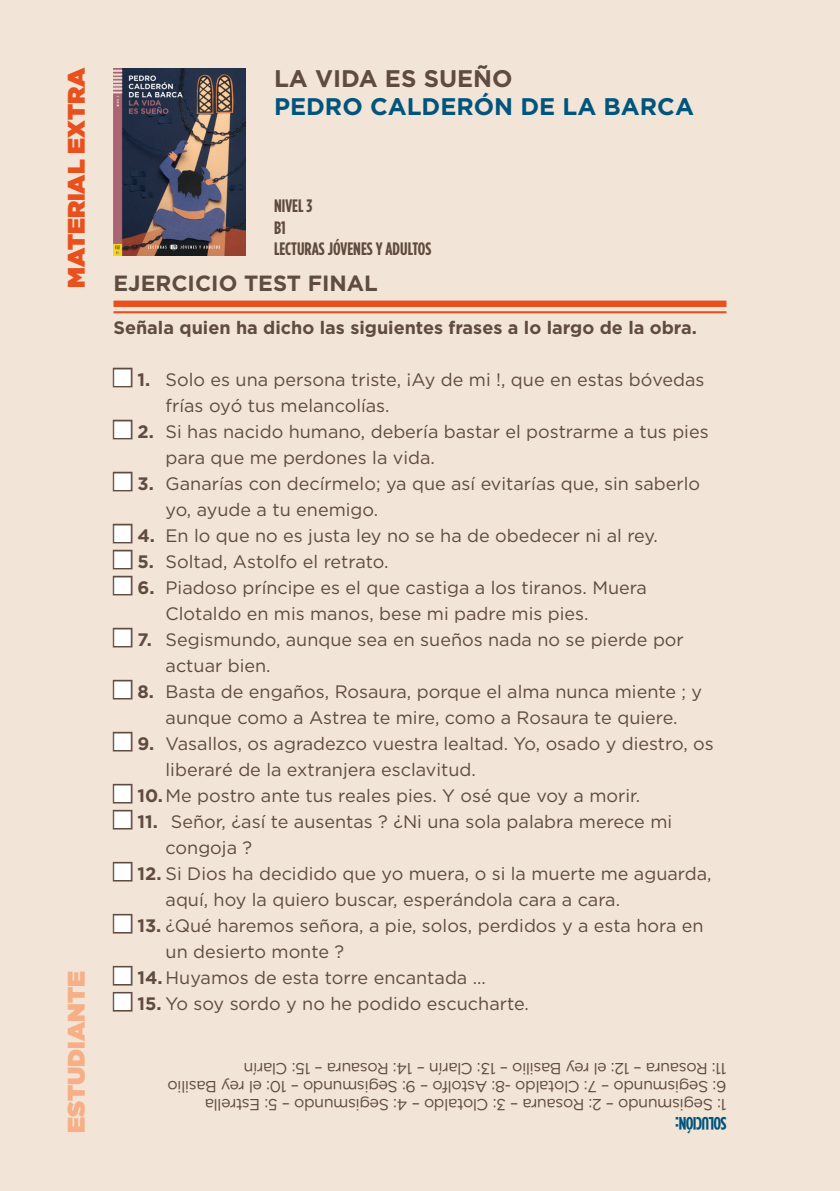
<style>
.page{position:relative;width:840px;height:1191px;background:#fff}
.page>*{position:absolute;margin:0;border:0;box-sizing:border-box;transform-origin:0 0}
.t1{font:700 24px "Gotham HTF";color:#00557d}
.t2{font:700 24px "Gotham HTF";color:#5f4b3f}
.t3{font:900 24px "Gotham HTF";color:#e8511e}
.t4{font:900 24px "Gotham HTF";color:#f6af86}
.t5{font:700 22px "Gotham HTF";color:#5f4b3f}
.t6{font:18px/26px "Gotham HTF";color:#5f4b3f}
.t7{font:700 18px "Gotham HTF";color:#5f4b3f}
.t8{font:700 condensed 18px/21.6px "Gotham HTF";color:#5f4b3f}
.t9{font:700 condensed 18px "Gotham HTF";letter-spacing:-.025em;color:#00557d}
.t10{font:16px/18px "Gotham HTF";letter-spacing:-.025em;color:#5f4b3f}
.s1{color:#fff}
.s2{font-weight:700}
</style>
<div class="page">
<div style="left:0;top:0;width:839px;height:1191px;background:#f2e4d6"></div>
<img style="left:113px;top:68px;width:132px;height:187px">
<div style="left:113px;top:300px;width:613px;height:7px;background:#e8511e"></div>
<hr style="left:113px;top:311px;width:613px;height:2px;background:#e8511e">
<div style="left:113px;top:368px;width:19px;height:19px;border:3px solid #5f4b3f"></div>
<div style="left:113px;top:420px;width:19px;height:19px;border:3px solid #5f4b3f"></div>
<div style="left:113px;top:472px;width:19px;height:19px;border:3px solid #5f4b3f"></div>
<div style="left:113px;top:524px;width:19px;height:19px;border:3px solid #5f4b3f"></div>
<div style="left:113px;top:550px;width:19px;height:19px;border:3px solid #5f4b3f"></div>
<div style="left:113px;top:576px;width:19px;height:19px;border:3px solid #5f4b3f"></div>
<div style="left:113px;top:628px;width:19px;height:19px;border:3px solid #5f4b3f"></div>
<div style="left:113px;top:680px;width:19px;height:19px;border:3px solid #5f4b3f"></div>
<div style="left:113px;top:732px;width:19px;height:19px;border:3px solid #5f4b3f"></div>
<div style="left:113px;top:784px;width:19px;height:19px;border:3px solid #5f4b3f"></div>
<div style="left:113px;top:810px;width:19px;height:19px;border:3px solid #5f4b3f"></div>
<div style="left:113px;top:862px;width:19px;height:19px;border:3px solid #5f4b3f"></div>
<div style="left:113px;top:914px;width:19px;height:19px;border:3px solid #5f4b3f"></div>
<div style="left:113px;top:966px;width:19px;height:19px;border:3px solid #5f4b3f"></div>
<div style="left:113px;top:992px;width:19px;height:19px;border:3px solid #5f4b3f"></div>
<h1 class="t3" style="left:62px;top:288px;width:222px;rotate:-90deg">MATERIAL EXTRA</h1>
<h1 class="t4" style="left:62px;top:1132px;width:163px;rotate:-90deg">ESTUDIANTE</h1>
<h1 class="t2" style="left:274px;top:65px;width:240px">LA VIDA ES SUEÑO</h1>
<h1 class="t1" style="left:274px;top:93px;width:421px">PEDRO CALDERÓN DE LA BARCA</h1>
<p class="t8" style="left:274px;top:194px;width:159px">NIVEL 3<br>B1<br>LECTURAS JÓVENES Y ADULTOS</p>
<p class="t5" style="left:113px;top:270px;width:266px">EJERCICIO TEST FINAL</p>
<p class="t7" style="left:113px;top:317px;width:584px">Señala quien ha dicho las siguientes frases a lo largo de la obra.</p>
<p class="t6" style="left:165px;top:366px;width:540px;text-indent:-52px"><span class="s1">■</span> <span class="s2">1.</span> Solo es una persona triste, ¡Ay de mi !, que en estas bóvedas frías oyó tus melancolías.</p>
<p class="t6" style="left:165px;top:418px;width:544px;text-indent:-52px"><span class="s1">■</span> <span class="s2">2.</span> Si has nacido humano, debería bastar el postrarme a tus pies para que me perdones la vida.</p>
<p class="t6" style="left:165px;top:470px;width:535px;text-indent:-52px"><span class="s1">■</span> <span class="s2">3.</span> Ganarías con decírmelo; ya que así evitarías que, sin saberlo yo, ayude a tu enemigo.</p>
<p class="t6" style="left:113px;top:522px;width:545px"><span class="s1">■</span> <span class="s2">4.</span> En lo que no es justa ley no se ha de obedecer ni al rey.</p>
<p class="t6" style="left:113px;top:548px;width:276px"><span class="s1">■</span> <span class="s2">5.</span> Soltad, Astolfo el retrato.</p>
<p class="t6" style="left:113px;top:574px;width:534px;text-align:center"><span class="s1">■</span> <span class="s2">6.</span> Piadoso príncipe es el que castiga a los tiranos. Muera<br>Clotaldo en mis manos, bese mi padre mis pies.</p>
<p class="t6" style="left:165px;top:626px;width:519px;text-indent:-52px"><span class="s1">■</span> <span class="s2">7.</span> Segismundo, aunque sea en sueños nada no se pierde por actuar bien.</p>
<p class="t6" style="left:165px;top:678px;width:538px;text-indent:-52px"><span class="s1">■</span> <span class="s2">8.</span> Basta de engaños, Rosaura, porque el alma nunca miente ; y aunque como a Astrea te mire, como a Rosaura te quiere.</p>
<p class="t6" style="left:165px;top:730px;width:549px;text-indent:-52px"><span class="s1">■</span> <span class="s2">9.</span> Vasallos, os agradezco vuestra lealtad. Yo, osado y diestro, os liberaré de la extranjera esclavitud.</p>
<p class="t6" style="left:113px;top:782px;width:528px"><span class="s1">■</span> <span class="s2">10.</span>Me postro ante tus reales pies. Y osé que voy a morir.</p>
<p class="t6" style="left:165px;top:808px;width:508px;text-indent:-52px"><span class="s1">■</span> <span class="s2">11.</span> Señor, ¿así te ausentas ? ¿Ni una sola palabra merece mi congoja ?</p>
<p class="t6" style="left:165px;top:860px;width:547px;text-indent:-52px"><span class="s1">■</span> <span class="s2">12.</span> Si Dios ha decidido que yo muera, o si la muerte me aguarda, aquí, hoy la quiero buscar, esperándola cara a cara.</p>
<p class="t6" style="left:165px;top:912px;width:539px;text-indent:-52px"><span class="s1">■</span> <span class="s2">13.</span> ¿Qué haremos señora, a pie, solos, perdidos y a esta hora en un desierto monte ?</p>
<p class="t6" style="left:113px;top:964px;width:373px"><span class="s1">■</span> <span class="s2">14.</span> Huyamos de esta torre encantada …</p>
<p class="t6" style="left:113px;top:990px;width:417px"><span class="s1">■</span> <span class="s2">15.</span> Yo soy sordo y no he podido escucharte.</p>
<p class="t10" style="left:726px;top:1114px;width:560px;rotate:-180deg">1: Segismundo – 2: Rosaura – 3: Clotaldo – 4: Segismundo – 5: Estrella<br>6: Segismundo – 7: Clotaldo -8: Astolfo – 9: Segismundo – 10: el rey Basilio<br>11: Rosaura – 12: el rey Basilio – 13: Clarín – 14: Rosaura – 15: Clarín</p>
<p class="t9" style="left:726px;top:1133px;width:53px;rotate:-180deg">SOLUCIÓN:</p>
</div>
